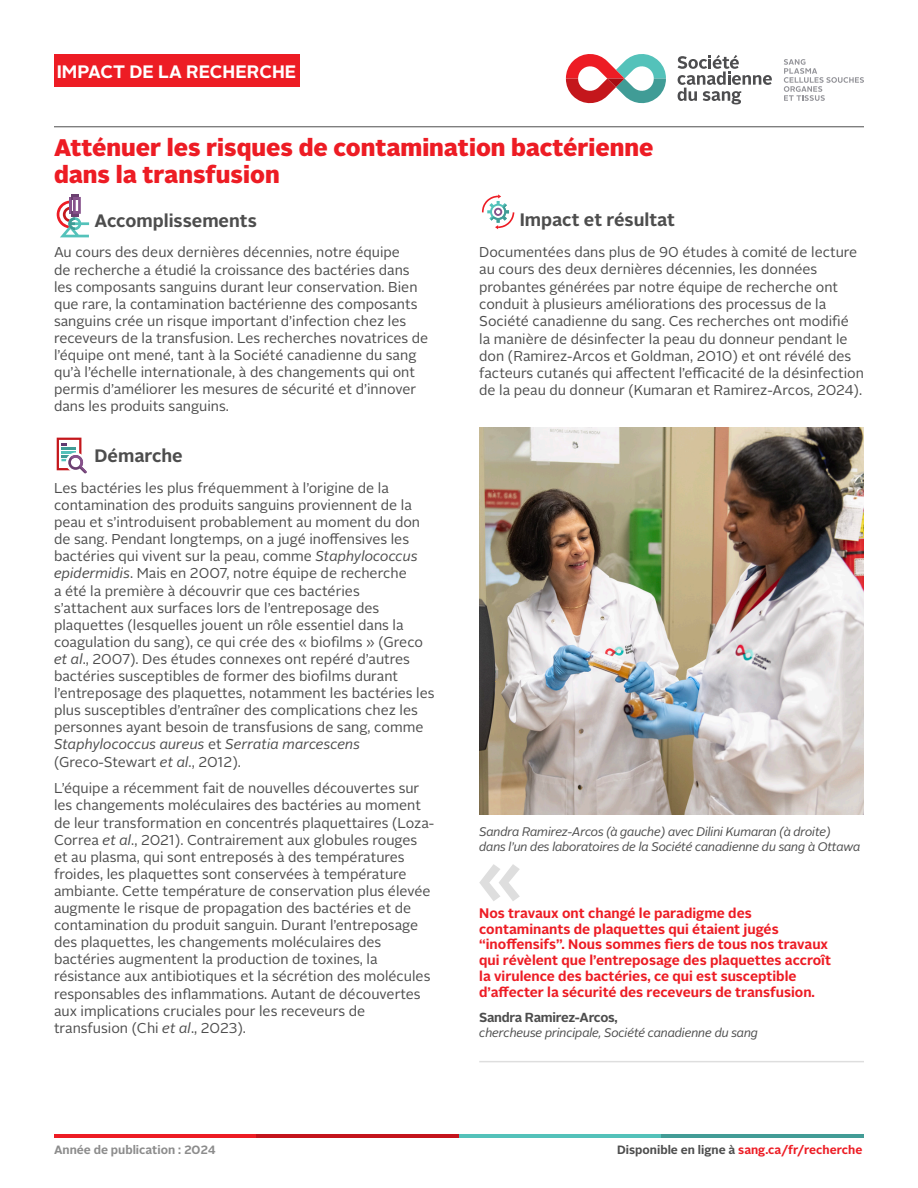
<style>
.page{position:relative;width:918px;height:1188px;background:#fff}
.page>*{position:absolute;margin:0;border:0;box-sizing:border-box;transform-origin:0 0}
.t1{font:900 24px/27px "Alright Sans LP";color:#ed1c24}
.t2{font:700 18px "Alright Sans LP";color:#4d4d4d}
.t3{font:700 18px "Alright Sans LP";color:#fff}
.t4{font:14.25px/17.1px "Alright Sans LP";color:#4d4d4d}
.t5{font:700 13.8px/15.9px "Alright Sans LP";color:#ed1c24}
.t6{font:700 13.2px "Alright Sans LP";letter-spacing:-.02em;color:#4d4d4d}
.t7{font:italic 12.45px/14.9px "Alright Sans LP";letter-spacing:-.02em;color:#4d4d4d}
.t8{font:700 12px "Alright Sans LP";color:#ed1c24}
.t9{font:700 12px "Alright Sans LP";color:#8c8c8c}
.s1{font-style:italic}
.s2{color:#4d4d4d}
</style>
<div class="page">
<div style="left:54px;top:54px;width:245px;height:33px;background:#ed1c24"></div>
<hr style="left:54px;top:1134px;width:202px;height:4px;background:#ed1c24">
<hr style="left:256px;top:1134px;width:203px;height:4px;background:#c4141c">
<hr style="left:459px;top:1134px;width:203px;height:4px;background:#54c2ba">
<hr style="left:662px;top:1134px;width:202px;height:4px;background:#429c96">
<hr style="left:54px;top:126px;width:810px;height:1px;background:#4d4d4d">
<svg style="left:678px;top:55px;width:94px;height:49px"></svg>
<svg style="left:784px;top:59px;width:80px;height:42px"></svg>
<svg style="left:566px;top:54px;width:100px;height:50px"></svg>
<div style="left:71px;top:194px;width:7px;height:6px;background:#6b4070"></div>
<svg style="left:57px;top:197px;width:32px;height:40px"></svg>
<svg style="left:57px;top:438px;width:30px;height:36px"></svg>
<img style="left:479px;top:428px;width:385px;height:387px">
<hr style="left:479px;top:1061px;width:385px;height:1px;background:#dedede">
<svg style="left:482px;top:194px;width:32px;height:35px"></svg>
<svg style="left:479px;top:864px;width:41px;height:37px"></svg>
<p class="t3" style="left:57px;top:59px;width:241px">IMPACT DE LA RECHERCHE</p>
<h1 class="t1" style="left:54px;top:134px;width:601px">Atténuer les risques de contamination bactérienne dans la transfusion</h1>
<p class="t2" style="left:520px;top:207px;width:157px">Impact et résultat</p>
<p class="t4" style="left:479px;top:244px;width:386px">Documentées dans plus de 90 études à comité de lecture au cours des deux dernières décennies, les données probantes générées par notre équipe de recherche ont conduit à plusieurs améliorations des processus de la Société canadienne du sang. Ces recherches ont modifié<br>la manière de désinfecter la peau du donneur pendant le don (Ramirez-Arcos et Goldman, 2010) et ont révélé des facteurs cutanés qui affectent l’efficacité de la désinfection de la peau du donneur (Kumaran et Ramirez-Arcos, 2024).</p>
<p class="t2" style="left:94px;top:208px;width:164px">Accomplissements</p>
<p class="t4" style="left:54px;top:244px;width:376px">Au cours des deux dernières décennies, notre équipe<br>de recherche a étudié la croissance des bactéries dans les composants sanguins durant leur conservation. Bien que rare, la contamination bactérienne des composants sanguins crée un risque important d’infection chez les receveurs de la transfusion. Les recherches novatrices de l’équipe ont mené, tant à la Société canadienne du sang qu’à l’échelle internationale, à des changements qui ont permis d’améliorer les mesures de sécurité et d’innover dans les produits sanguins.</p>
<p class="t2" style="left:94px;top:443px;width:90px">Démarche</p>
<p class="t4" style="left:54px;top:480px;width:382px">Les bactéries les plus fréquemment à l’origine de la contamination des produits sanguins proviennent de la peau et s’introduisent probablement au moment du don de sang. Pendant longtemps, on a jugé inoffensives les bactéries qui vivent sur la peau, comme <span class="s1">Staphylococcus epidermidis</span>. Mais en 2007, notre équipe de recherche<br>a été la première à découvrir que ces bactéries s’attachent aux surfaces lors de l’entreposage des plaquettes (lesquelles jouent un rôle essentiel dans la coagulation du sang), ce qui crée des « biofilms » (Greco <span class="s1">et al</span>., 2007). Des études connexes ont repéré d’autres bactéries susceptibles de former des biofilms durant l’entreposage des plaquettes, notamment les bactéries les plus susceptibles d’entraîner des complications chez les personnes ayant besoin de transfusions de sang, comme <span class="s1">Staphylococcus aureus</span> et <span class="s1">Serratia marcescens </span>(Greco-Stewart <span class="s1">et al</span>., 2012).</p>
<p class="t4" style="left:54px;top:780px;width:382px">L’équipe a récemment fait de nouvelles découvertes sur les changements moléculaires des bactéries au moment de leur transformation en concentrés plaquettaires (Loza-Correa <span class="s1">et al</span>., 2021). Contrairement aux globules rouges et au plasma, qui sont entreposés à des températures froides, les plaquettes sont conservées à température ambiante. Cette température de conservation plus élevée augmente le risque de propagation des bactéries et de contamination du produit sanguin. Durant l’entreposage des plaquettes, les changements moléculaires des bactéries augmentent la production de toxines, la résistance aux antibiotiques et la sécrétion des molécules responsables des inflammations. Autant de découvertes aux implications cruciales pour les receveurs de transfusion (Chi <span class="s1">et al</span>., 2023).</p>
<p class="t7" style="left:479px;top:824px;width:383px">Sandra Ramirez-Arcos (à gauche) avec Dilini Kumaran (à droite) dans l’un des laboratoires de la Société canadienne du sang à Ottawa</p>
<p class="t5" style="left:479px;top:905px;width:353px">Nos travaux ont changé le paradigme des contaminants de plaquettes qui étaient jugés “inoffensifs”. Nous sommes fiers de tous nos travaux qui révèlent que l’entreposage des plaquettes accroît la virulence des bactéries, ce qui est susceptible d’affecter la sécurité des receveurs de transfusion.</p>
<p class="t6" style="left:479px;top:1008px;width:140px">Sandra Ramirez-Arcos,</p>
<p class="t7" style="left:479px;top:1025px;width:280px">chercheuse principale, Société canadienne du sang</p>
<p class="t9" style="left:54px;top:1142px;width:163px">Année de publication : 2024</p>
<p class="t8" style="left:617px;top:1142px;width:247px"><span class="s2">Disponible en ligne à</span> sang.ca/fr/recherche</p>
</div>
